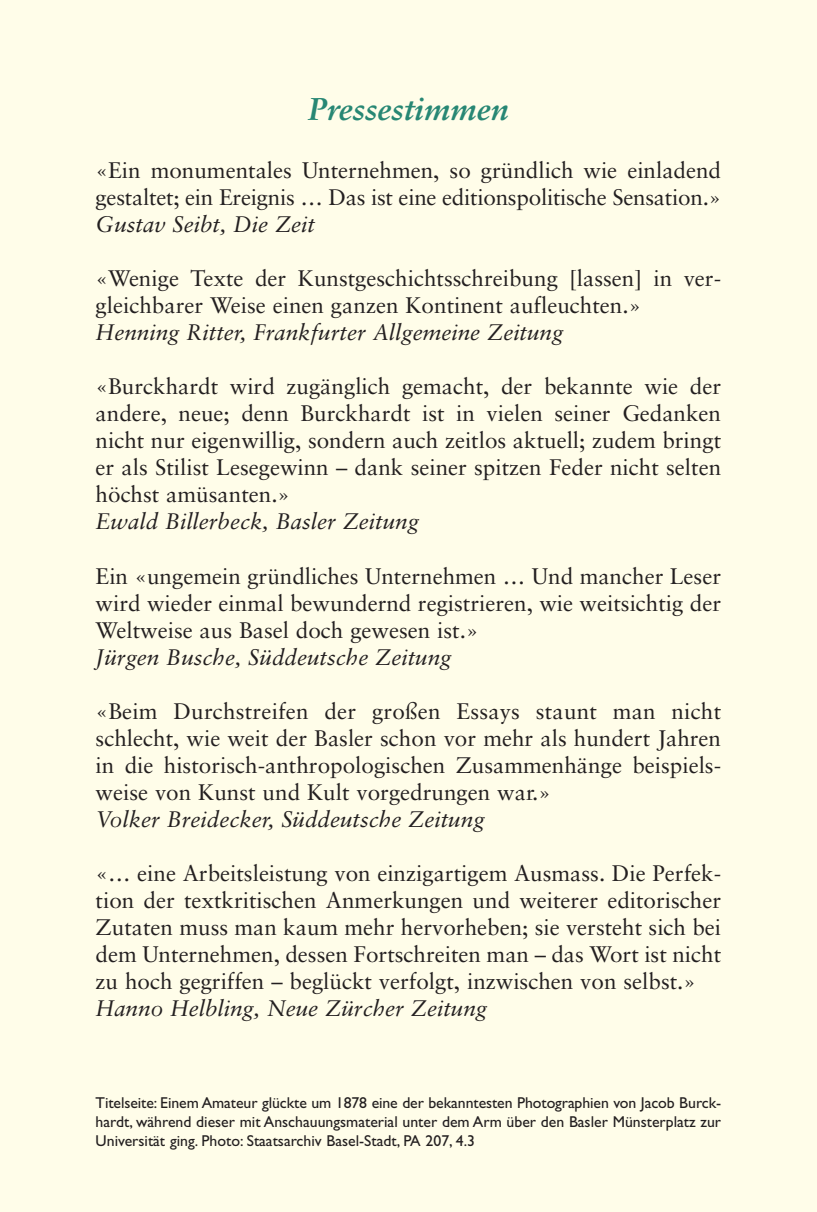
<style>
.page{position:relative;width:817px;height:1212px;background:#fff}
.page>*{position:absolute;margin:0;border:0;box-sizing:border-box;transform-origin:0 0}
.t1{font:italic 700 31.5px "Sabon";color:#278774}
.t2{font:22.5px/27px "Sabon";color:#231f20;text-align:justify}
.t3{font:italic 22.5px "Sabon";color:#231f20}
.t4{font:15.75px/18.9px "Gill Sans";color:#231f20;text-align:justify}
</style>
<div class="page">
<div style="left:0;top:0;width:816px;height:1212px;background:#fffde9"></div>
<h1 class="t1" style="left:308px;top:96px;width:202px">Pressestimmen</h1>
<p class="t2" style="left:96px;top:158px;width:627px">«Ein monumentales Unternehmen, so gründlich wie einladend gestaltet; ein Ereignis … Das ist eine editionspolitische Sensation.»</p>
<p class="t3" style="left:96px;top:215px;width:221px">Gustav Seibt, Die Zeit</p>
<p class="t2" style="left:96px;top:266px;width:627px">«Wenige Texte der Kunstgeschichtsschreibung [lassen] in ver&shy;gleichbarer Weise einen ganzen Kontinent aufleuchten.»</p>
<p class="t3" style="left:96px;top:323px;width:469px">Henning Ritter, Frankfurter Allgemeine Zeitung</p>
<p class="t2" style="left:96px;top:375px;width:627px">«Burckhardt wird zugänglich gemacht, der bekannte wie der andere, neue; denn Burckhardt ist in vielen seiner Gedanken nicht nur eigenwillig, sondern auch zeitlos aktuell; zudem bringt er als Stilist Lesegewinn – dank seiner spitzen Feder nicht selten höchst amüsanten.»</p>
<p class="t3" style="left:96px;top:512px;width:325px">Ewald Billerbeck, Basler Zeitung</p>
<p class="t2" style="left:96px;top:564px;width:627px">Ein «ungemein gründliches Unternehmen … Und mancher Leser wird wieder einmal bewundernd registrieren, wie weitsichtig der Weltweise aus Basel doch gewesen ist.»</p>
<p class="t3" style="left:96px;top:647px;width:357px">Jürgen Busche, Süddeutsche Zeitung</p>
<p class="t2" style="left:96px;top:699px;width:627px">«Beim Durchstreifen der großen Essays staunt man nicht schlecht, wie weit der Basler schon vor mehr als hundert Jahren in die historisch-anthropologischen Zusammenhänge beispiels&shy;weise von Kunst und Kult vorgedrungen war.»</p>
<p class="t3" style="left:96px;top:810px;width:390px">Volker Breidecker, Süddeutsche Zeitung</p>
<p class="t2" style="left:96px;top:861px;width:627px">«… eine Arbeitsleistung von einzigartigem Ausmass. Die Perfek&shy;tion der textkritischen Anmerkungen und weiterer editorischer Zutaten muss man kaum mehr hervorheben; sie versteht sich bei dem Unternehmen, dessen Fortschreiten man – das Wort ist nicht zu hoch gegriffen – beglückt verfolgt, inzwischen von selbst.»</p>
<p class="t3" style="left:96px;top:999px;width:393px">Hanno Helbling, Neue Zürcher Zeitung</p>
<p class="t4" style="left:96px;top:1095px;width:627px">Titelseite: Einem Amateur glückte um 1878 eine der bekanntesten Photographien von Jacob Burck&shy;hardt, während dieser mit Anschauungsmaterial unter dem Arm über den Basler Münsterplatz zur Universität ging. Photo: Staatsarchiv Basel-Stadt, PA 207, 4.3</p>
</div>
